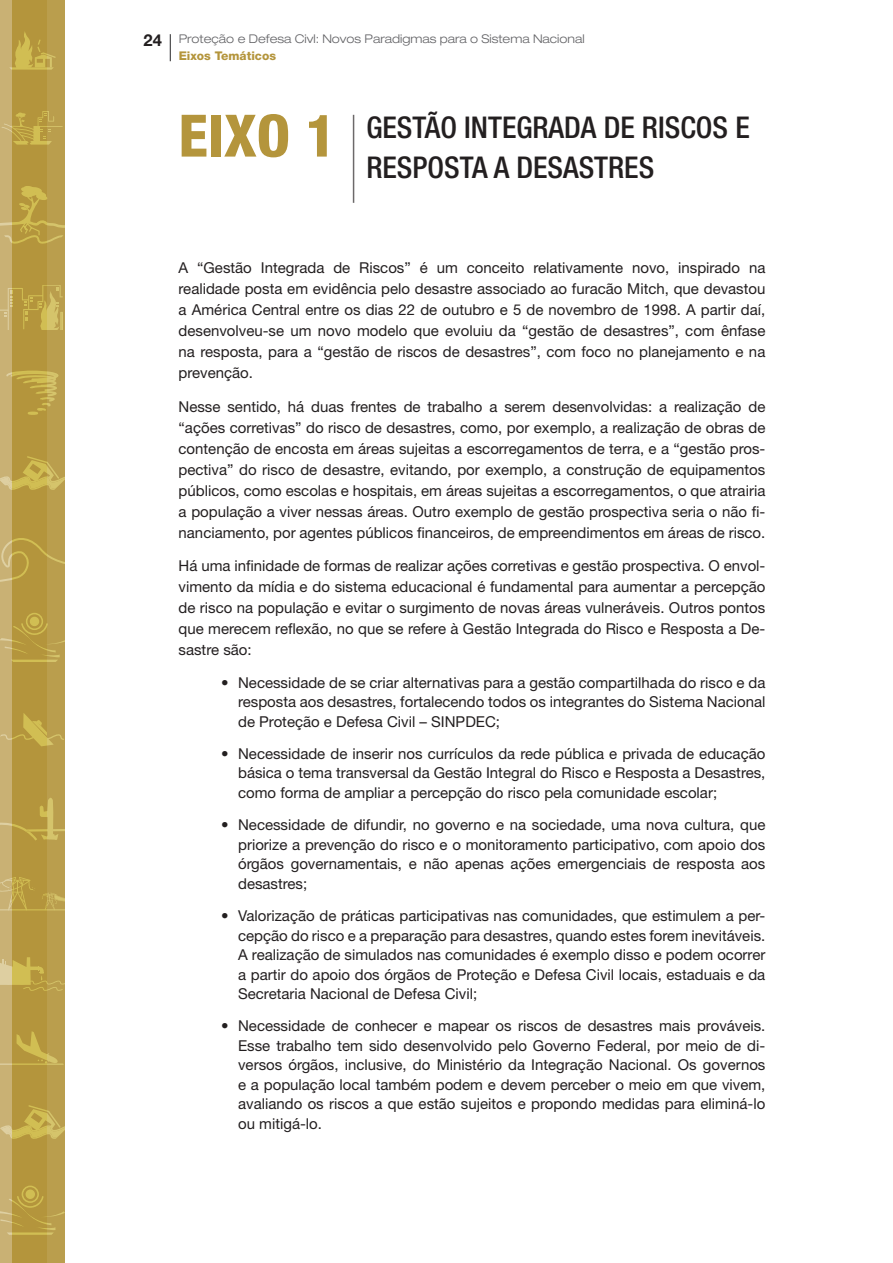
<style>
.page{position:relative;width:893px;height:1263px;background:#fff}
.page>*{position:absolute;margin:0;border:0;box-sizing:border-box;transform-origin:0 0}
.SUBTITULO{font:800 condensed 58.5px "Helvetica Neue LT Std";color:#b4953c}
.SUBTITULO-2{font:500 condensed 30px/40.5px "Helvetica Neue LT Std";color:#231f20}
.t1{font:700 16.5px "Helvetica Neue LT Std";color:#231f20}
.CORPO_DE_TEXTO_BASE{font:15px/19.5px "Helvetica Neue LT Std";color:#231f20;text-align:justify}
.t2{font:300 expanded 12px "Helvetica Neue LT Std";color:#636366}
.t3{font:800 12px "Helvetica Neue LT Std";color:#b4953c}
</style>
<div class="page">
<div style="left:12px;top:0;width:35px;height:1263px;background:#b4953c"></div>
<div style="left:47px;top:0;width:17px;height:1263px;background:#ba9e4d"></div>
<div style="left:0;top:0;width:12px;height:1263px;background:#c9b174"></div>
<svg style="left:9px;top:32px;width:47px;height:38px"></svg>
<svg style="left:2px;top:111px;width:61px;height:34px"></svg>
<svg style="left:6px;top:371px;width:52px;height:44px"></svg>
<svg style="left:0;top:456px;width:65px;height:35px"></svg>
<svg style="left:0;top:1105px;width:65px;height:35px"></svg>
<svg style="left:0;top:534px;width:65px;height:48px"></svg>
<svg style="left:0;top:186px;width:65px;height:59px"></svg>
<svg style="left:0;top:613px;width:65px;height:49px"></svg>
<svg style="left:0;top:1185px;width:65px;height:50px"></svg>
<svg style="left:0;top:877px;width:65px;height:33px"></svg>
<svg style="left:0;top:794px;width:65px;height:46px"></svg>
<svg style="left:0;top:957px;width:65px;height:34px"></svg>
<svg style="left:0;top:713px;width:64px;height:33px"></svg>
<svg style="left:0;top:1031px;width:64px;height:34px"></svg>
<svg style="left:0;top:285px;width:63px;height:44px"></svg>
<svg style="left:170px;top:34px;width:1px;height:27px"></svg>
<hr style="left:353px;top:115px;width:1px;height:88px;background:#231f20">
<p class="t1" style="left:144px;top:30px;width:20px">24</p>
<p class="t2" style="left:179px;top:31px;width:407px">Proteção e Defesa Civl: Novos Paradigmas para o Sistema Nacional</p>
<p class="t3" style="left:179px;top:49px;width:99px">Eixos Temáticos</p>
<p class="SUBTITULO" style="left:179px;top:100px;width:159px">EIXO 1</p>
<p class="SUBTITULO-2" style="left:366px;top:106px;width:385px">GESTÃO INTEGRADA DE RISCOS E<br>RESPOSTA A DESASTRES</p>
<p class="CORPO_DE_TEXTO_BASE" style="left:179px;top:257px;width:588px;line-height:21px">A “Gestão Integrada de Riscos” é um conceito relativamente novo, inspirado na realidade posta em evidência pelo desastre associado ao furacão Mitch, que devastou a América Central entre os dias 22 de outubro e 5 de novembro de 1998. A partir daí, desenvolveu-se um novo modelo que evoluiu da “gestão de desastres”, com ênfase na resposta, para a “gestão de riscos de desastres”, com foco no planejamento e na prevenção.</p>
<p class="CORPO_DE_TEXTO_BASE" style="left:179px;top:396px;width:588px;line-height:21px">Nesse sentido, há duas frentes de trabalho a serem desenvolvidas: a realização de “ações corretivas” do risco de desastres, como, por exemplo, a realização de obras de contenção de encosta em áreas sujeitas a escorregamentos de terra, e a “gestão pros&shy;pectiva” do risco de desastre, evitando, por exemplo, a construção de equipamentos públicos, como escolas e hospitais, em áreas sujeitas a escorregamentos, o que atrairia a população a viver nessas áreas. Outro exemplo de gestão prospectiva seria o não fi&shy;nanciamento, por agentes públicos financeiros, de empreendimentos em áreas de risco.</p>
<p class="CORPO_DE_TEXTO_BASE" style="left:179px;top:555px;width:588px;line-height:21px">Há uma infinidade de formas de realizar ações corretivas e gestão prospectiva. O envol&shy;vimento da mídia e do sistema educacional é fundamental para aumentar a percepção de risco na população e evitar o surgimento de novas áreas vulneráveis. Outros pontos que merecem reflexão, no que se refere à Gestão Integrada do Risco e Resposta a De&shy;sastre são:</p>
<p class="CORPO_DE_TEXTO_BASE" style="left:238px;top:672px;width:529px;text-indent:-17px">• Necessidade de se criar alternativas para a gestão compartilhada do risco e da resposta aos desastres, fortalecendo todos os integrantes do Sistema Nacional de Proteção e Defesa Civil – SINPDEC;</p>
<p class="CORPO_DE_TEXTO_BASE" style="left:238px;top:744px;width:529px;text-indent:-17px">• Necessidade de inserir nos currículos da rede pública e privada de educação básica o tema transversal da Gestão Integral do Risco e Resposta a Desastres, como forma de ampliar a percepção do risco pela comunidade escolar;</p>
<p class="CORPO_DE_TEXTO_BASE" style="left:238px;top:815px;width:529px;text-indent:-17px">• Necessidade de difundir, no governo e na sociedade, uma nova cultura, que priorize a prevenção do risco e o monitoramento participativo, com apoio dos órgãos governamentais, e não apenas ações emergenciais de resposta aos desastres;</p>
<p class="CORPO_DE_TEXTO_BASE" style="left:238px;top:906px;width:529px;text-indent:-17px">• Valorização de práticas participativas nas comunidades, que estimulem a per&shy;cepção do risco e a preparação para desastres, quando estes forem inevitáveis.<br>A realização de simulados nas comunidades é exemplo disso e podem ocorrer a partir do apoio dos órgãos de Proteção e Defesa Civil locais, estaduais e da Secretaria Nacional de Defesa Civil;</p>
<p class="CORPO_DE_TEXTO_BASE" style="left:238px;top:1016px;width:529px;text-indent:-17px">• Necessidade de conhecer e mapear os riscos de desastres mais prováveis.<br>Esse trabalho tem sido desenvolvido pelo Governo Federal, por meio de di&shy;versos órgãos, inclusive, do Ministério da Integração Nacional. Os governos e a população local também podem e devem perceber o meio em que vivem, avaliando os riscos a que estão sujeitos e propondo medidas para eliminá-lo ou mitigá-lo.</p>
</div>
